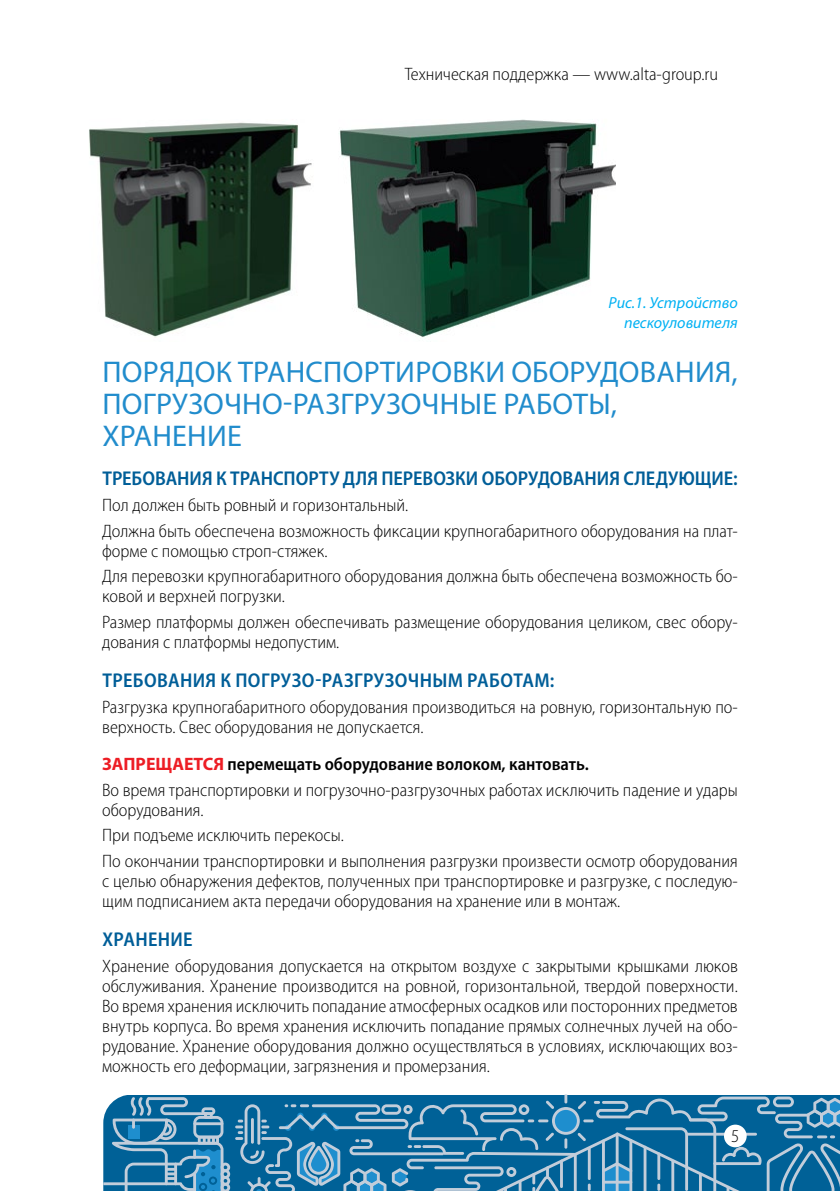
<style>
.page{position:relative;width:840px;height:1191px;background:#fff}
.page>*{position:absolute;margin:0;border:0;box-sizing:border-box;transform-origin:0 0}
.Header_1{font:30px/32px "Myriad Pro";letter-spacing:.01em;color:#218ccc}
.Header_2{font:600 semi-condensed 20px "Myriad Pro";letter-spacing:.005em;color:#005e98}
.t1{font:300 semi-condensed 18px/20px "Myriad Pro";color:#000}
.Warning{font:600 semi-condensed 18px "Myriad Pro";color:#000}
.Подпись_к_рисунку{font:italic 16px/20px "Myriad Pro";color:#00b1f3;text-align:right}
.s1{font-weight:700;font-stretch:normal;color:#ed1d24}
</style>
<div class="page">
<svg style="left:103px;top:1094px;width:736px;height:97px;background:#2e7ca9"></svg>
<div style="left:723px;top:1124px;width:23px;height:23px;background:#fff;border-radius:50%"></div>
<img style="left:89px;top:119px;width:526px;height:219px">
<p class="t1" style="left:404px;top:64px;width:314px">Техническая поддержка — www.alta-group.ru</p>
<p class="Подпись_к_рисунку" style="left:608px;top:293px;width:131px">Рис.1. Устройство пескоуловителя</p>
<p class="Header_1" style="left:102px;top:357px;width:636px">ПОРЯДОК ТРАНСПОРТИРОВКИ ОБОРУДОВАНИЯ,<br>ПОГРУЗОЧНО-РАЗГРУЗОЧНЫЕ РАБОТЫ,<br>ХРАНЕНИЕ</p>
<p class="Header_2" style="left:102px;top:468px;width:636px">ТРЕБОВАНИЯ К ТРАНСПОРТУ ДЛЯ ПЕРЕВОЗКИ ОБОРУДОВАНИЯ СЛЕДУЮЩИЕ:</p>
<p class="t1" style="left:102px;top:495px;width:307px">Пол должен быть ровный и горизонтальный.</p>
<p class="t1" style="left:102px;top:521px;width:636px">Должна быть обеспечена возможность фиксации крупногабаритного оборудования на плат&shy;форме с помощью строп-стяжек.</p>
<p class="t1" style="left:102px;top:567px;width:636px">Для перевозки крупногабаритного оборудования должна быть обеспечена возможность бо&shy;ковой и верхней погрузки.</p>
<p class="t1" style="left:102px;top:612px;width:636px">Размер платформы должен обеспечивать размещение оборудования целиком, свес обору&shy;дования с платформы недопустим.</p>
<p class="Header_2" style="left:102px;top:669px;width:453px">ТРЕБОВАНИЯ К ПОГРУЗО-РАЗГРУЗОЧНЫМ РАБОТАМ:</p>
<p class="t1" style="left:102px;top:697px;width:636px">Разгрузка крупногабаритного оборудования производиться на ровную, горизонтальную по&shy;верхность. Свес оборудования не допускается.</p>
<p class="Warning" style="left:102px;top:754px;width:488px"><span class="s1">ЗАПРЕЩАЕТСЯ</span> перемещать оборудование волоком, кантовать.</p>
<p class="t1" style="left:102px;top:780px;width:636px">Во время транспортировки и погрузочно-разгрузочных работах исключить падение и удары оборудования.</p>
<p class="t1" style="left:102px;top:825px;width:243px">При подъеме исключить перекосы.</p>
<p class="t1" style="left:102px;top:851px;width:636px;text-align:justify">По окончании транспортировки и выполнения разгрузки произвести осмотр оборудования с целью обнаружения дефектов, полученных при транспортировке и разгрузке, с последую&shy;щим подписанием акта передачи оборудования на хранение или в монтаж.</p>
<p class="Header_2" style="left:102px;top:928px;width:92px">ХРАНЕНИЕ</p>
<p class="t1" style="left:102px;top:956px;width:636px;text-align:justify">Хранение оборудования допускается на открытом воздухе с закрытыми крышками люков обслуживания. Хранение производится на ровной, горизонтальной, твердой поверхности.<br>Во время хранения исключить попадание атмосферных осадков или посторонних предметов внутрь корпуса. Во время хранения исключить попадание прямых солнечных лучей на обо&shy;рудование. Хранение оборудования должно осуществляться в условиях, исключающих воз&shy;можность его деформации, загрязнения и промерзания.</p>
<p class="t1" style="left:730px;top:1126px;width:10px">5</p>
</div>
